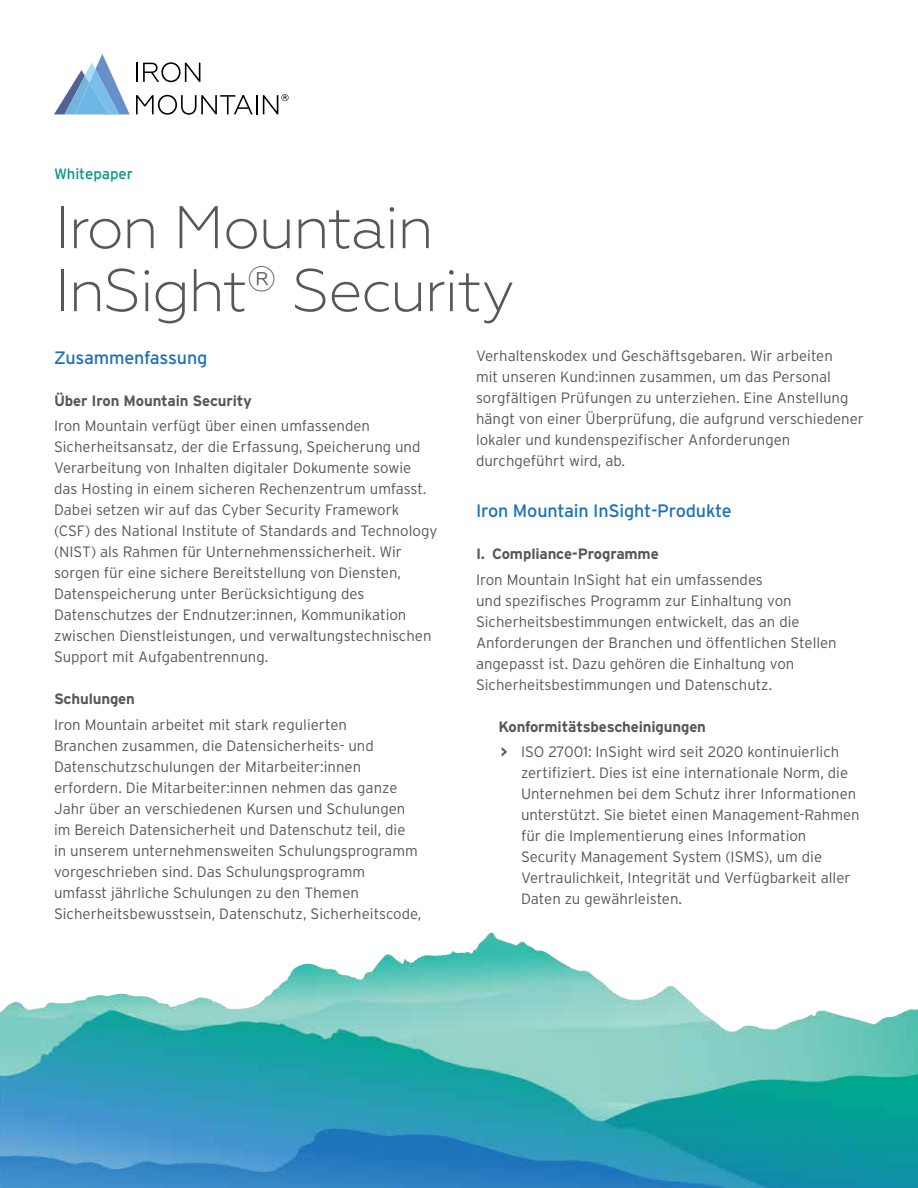
<style>
.page{position:relative;width:918px;height:1188px;background:#fff}
.page>*{position:absolute;margin:0;border:0;box-sizing:border-box;transform-origin:0 0}
.t1{font:300 60px/63px "Geometria";letter-spacing:-.03em;color:#575756}
.t2{font:18px "Interstate";letter-spacing:-.01em;color:#1d71b8}
.t3{font:300 15px/21px "Interstate";color:#575756}
.t4{font:700 15px "Interstate";letter-spacing:-.01em;color:#575756}
.t5{font:15px "Interstate";color:#009882}
.s1{font-weight:700}
</style>
<div class="page">
<img style="left:0;top:932px;width:918px;height:256px">
<svg style="left:54px;top:54px;width:76px;height:60px"></svg>
<svg style="left:136px;top:62px;width:64px;height:20px"></svg>
<svg style="left:136px;top:94px;width:153px;height:21px"></svg>
<p class="t5" style="left:54px;top:165px;width:81px">Whitepaper</p>
<h1 class="t1" style="left:54px;top:196px;width:462px">Iron Mountain<br>InSight<sup>®</sup> Security</h1>
<p class="t2" style="left:54px;top:346px;width:155px">Zusammenfassung</p>
<p class="t4" style="left:54px;top:391px;width:199px">Über Iron Mountain Security</p>
<p class="t3" style="left:54px;top:415px;width:385px">Iron Mountain verfügt über einen umfassenden Sicherheitsansatz, der die Erfassung, Speicherung und Verarbeitung von Inhalten digitaler Dokumente sowie das Hosting in einem sicheren Rechenzentrum umfasst.<br>Dabei setzen wir auf das Cyber Security Framework (CSF) des National Institute of Standards and Technology (NIST) als Rahmen für Unternehmenssicherheit. Wir sorgen für eine sichere Bereitstellung von Diensten, Datenspeicherung unter Berücksichtigung des Datenschutzes der Endnutzer:innen, Kommunikation zwischen Dienstleistungen, und verwaltungstechnischen Support mit Aufgabentrennung.</p>
<p class="t4" style="left:54px;top:690px;width:82px">Schulungen</p>
<p class="t3" style="left:54px;top:714px;width:369px">Iron Mountain arbeitet mit stark regulierten<br>Branchen zusammen, die Datensicherheits- und Datenschutzschulungen der Mitarbeiter:innen erfordern. Die Mitarbeiter:innen nehmen das ganze Jahr über an verschiedenen Kursen und Schulungen im Bereich Datensicherheit und Datenschutz teil, die in unserem unternehmensweiten Schulungsprogramm vorgeschrieben sind. Das Schulungsprogramm umfasst jährliche Schulungen zu den Themen Sicherheitsbewusstsein, Datenschutz, Sicherheitscode,</p>
<p class="t3" style="left:476px;top:345px;width:389px">Verhaltenskodex und Geschäftsgebaren. Wir arbeiten<br>mit unseren Kund:innen zusammen, um das Personal sorgfältigen Prüfungen zu unterziehen. Eine Anstellung hängt von einer Überprüfung, die aufgrund verschiedener lokaler und kundenspezifischer Anforderungen durchgeführt wird, ab.</p>
<p class="t2" style="left:476px;top:500px;width:257px">Iron Mountain InSight-Produkte</p>
<p class="t4" style="left:476px;top:545px;width:184px">I. Compliance-Programme</p>
<p class="t3" style="left:476px;top:569px;width:362px">Iron Mountain InSight hat ein umfassendes<br>und spezifisches Programm zur Einhaltung von Sicherheitsbestimmungen entwickelt, das an die Anforderungen der Branchen und öffentlichen Stellen angepasst ist. Dazu gehören die Einhaltung von Sicherheitsbestimmungen und Datenschutz.</p>
<p class="t3" style="left:499px;top:714px;width:342px;line-height:25.5px"><span class="s1">Konformitätsbescheinigungen<br>&gt;</span> ISO 27001: InSight wird seit 2020 kontinuierlich</p>
<p class="t3" style="left:521px;top:762px;width:340px">zertifiziert. Dies ist eine internationale Norm, die Unternehmen bei dem Schutz ihrer Informationen unterstützt. Sie bietet einen Management-Rahmen für die Implementierung eines Information Security Management System (ISMS), um die Vertraulichkeit, Integrität und Verfügbarkeit aller Daten zu gewährleisten.</p>
</div>
